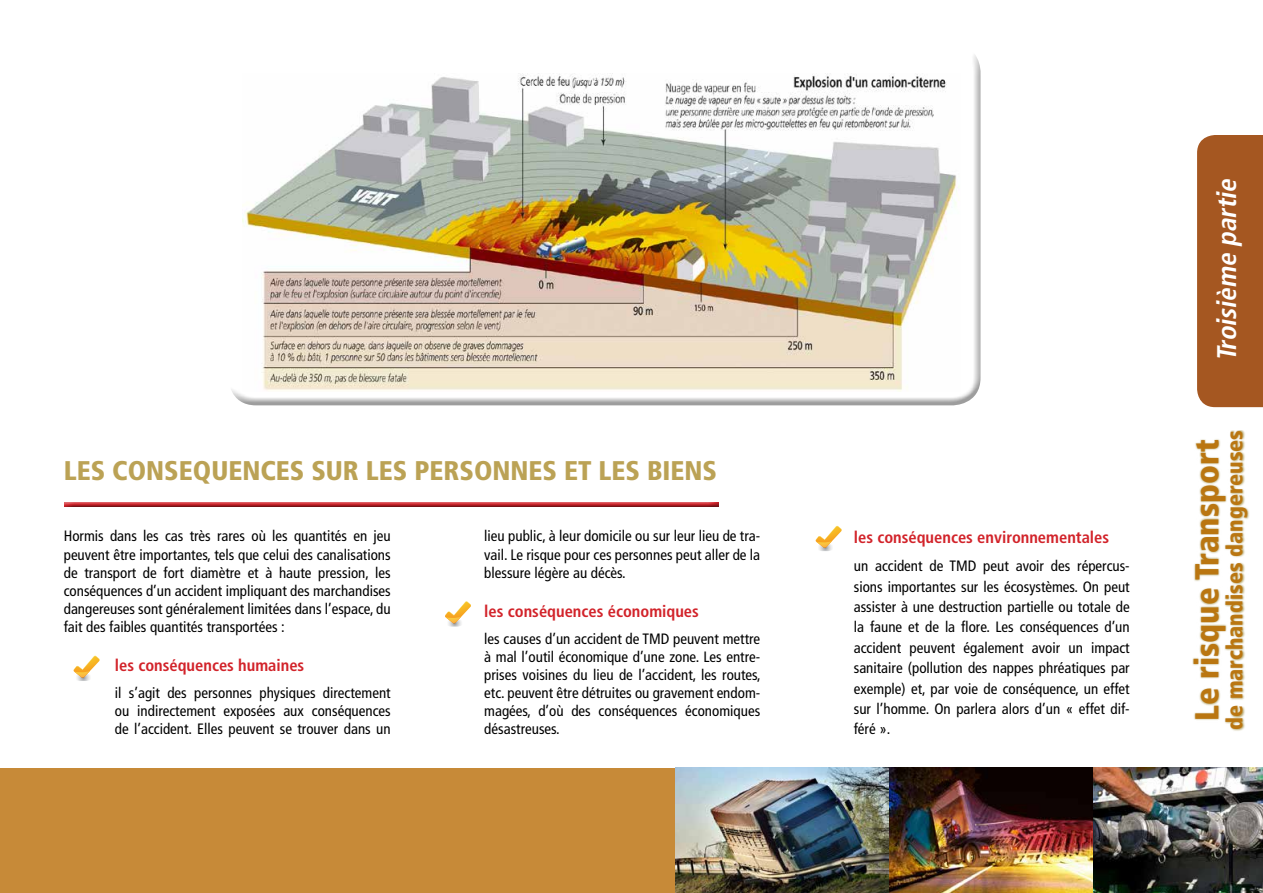
<style>
.page{position:relative;width:1263px;height:893px;background:#fff}
.page>*{position:absolute;margin:0;border:0;box-sizing:border-box;transform-origin:0 0}
.t1{font:900 condensed 33px "Frutiger";color:#ba7611}
.t2{font:900 condensed 27px "Frutiger";color:#bba255}
.t3{font:italic 700 condensed 27px "Frutiger";color:#fff}
.t4{font:900 condensed 22.5px "Frutiger";color:#ba7611}
.t5{font:700 condensed 16.5px "Frutiger";color:#d2232a}
.t6{font:condensed 15px/18.1px "Frutiger";color:#000;text-align:justify}
</style>
<div class="page">
<div style="left:1197px;top:135px;width:66px;height:272px;background:#a55721"></div>
<div style="left:1192px;top:430px;width:57px;height:301px;background:#9e8a39;opacity:.75"></div>
<svg style="left:73px;top:656px;width:27px;height:25px"></svg>
<div style="left:63px;top:500px;width:657px;height:7px;background:#000;opacity:.75"></div>
<div style="left:0;top:768px;width:1263px;height:125px;background:#c78a38"></div>
<img style="left:1093px;top:767px;width:170px;height:126px">
<img style="left:888px;top:767px;width:205px;height:126px">
<img style="left:676px;top:767px;width:212px;height:126px">
<div style="left:227px;top:51px;width:755px;height:355px;background:#000;opacity:.39"></div>
<svg style="left:445px;top:601px;width:26px;height:26px"></svg>
<svg style="left:815px;top:526px;width:26px;height:25px"></svg>
<h2 class="t2" style="left:64px;top:454px;width:655px">LES CONSEQUENCES SUR LES PERSONNES ET LES BIENS</h2>
<p class="t6" style="left:64px;top:527px;width:328px">Hormis dans les cas très rares où les quantités en jeu peuvent être importantes, tels que celui des canalisations de transport de fort diamètre et à haute pression, les conséquences d’un accident impliquant des marchandises dangereuses sont généralement limitées dans l’espace, du fait des faibles quantités transportées :</p>
<p class="t5" style="left:115px;top:656px;width:191px">les conséquences humaines</p>
<p class="t6" style="left:115px;top:684px;width:277px">il s’agit des personnes physiques directement ou indirectement exposées aux conséquences de l’accident. Elles peuvent se trouver dans un</p>
<p class="t6" style="left:484px;top:527px;width:277px">lieu public, à leur domicile ou sur leur lieu de tra&shy;vail. Le risque pour ces personnes peut aller de la blessure légère au décès.</p>
<p class="t5" style="left:484px;top:601px;width:216px">les conséquences économiques</p>
<p class="t6" style="left:484px;top:629px;width:278px">les causes d’un accident de TMD peuvent mettre à mal l’outil économique d’une zone. Les entre&shy;prises voisines du lieu de l’accident, les routes, etc. peuvent être détruites ou gravement endom&shy;magées, d’où des conséquences économiques désastreuses.</p>
<p class="t5" style="left:854px;top:527px;width:257px">les conséquences environnementales</p>
<p class="t6" style="left:854px;top:556px;width:277px;line-height:20.4px">un accident de TMD peut avoir des répercus&shy;sions importantes sur les écosystèmes. On peut assister à une destruction partielle ou totale de la faune et de la flore. Les conséquences d’un accident peuvent également avoir un impact sanitaire (pollution des nappes phréatiques par exemple) et, par voie de conséquence, un effet sur l’homme. On parlera alors d’un « effet dif&shy;féré ».</p>
<h2 class="t3" style="left:1211px;top:361px;width:189px;rotate:-90deg">Troisième partie</h2>
<h1 class="t1" style="left:1187px;top:721px;width:283px;rotate:-90deg">Le risque Transport</h1>
<h3 class="t4" style="left:1221px;top:730px;width:302px;rotate:-90deg">de marchandises dangereuses</h3>
</div>
